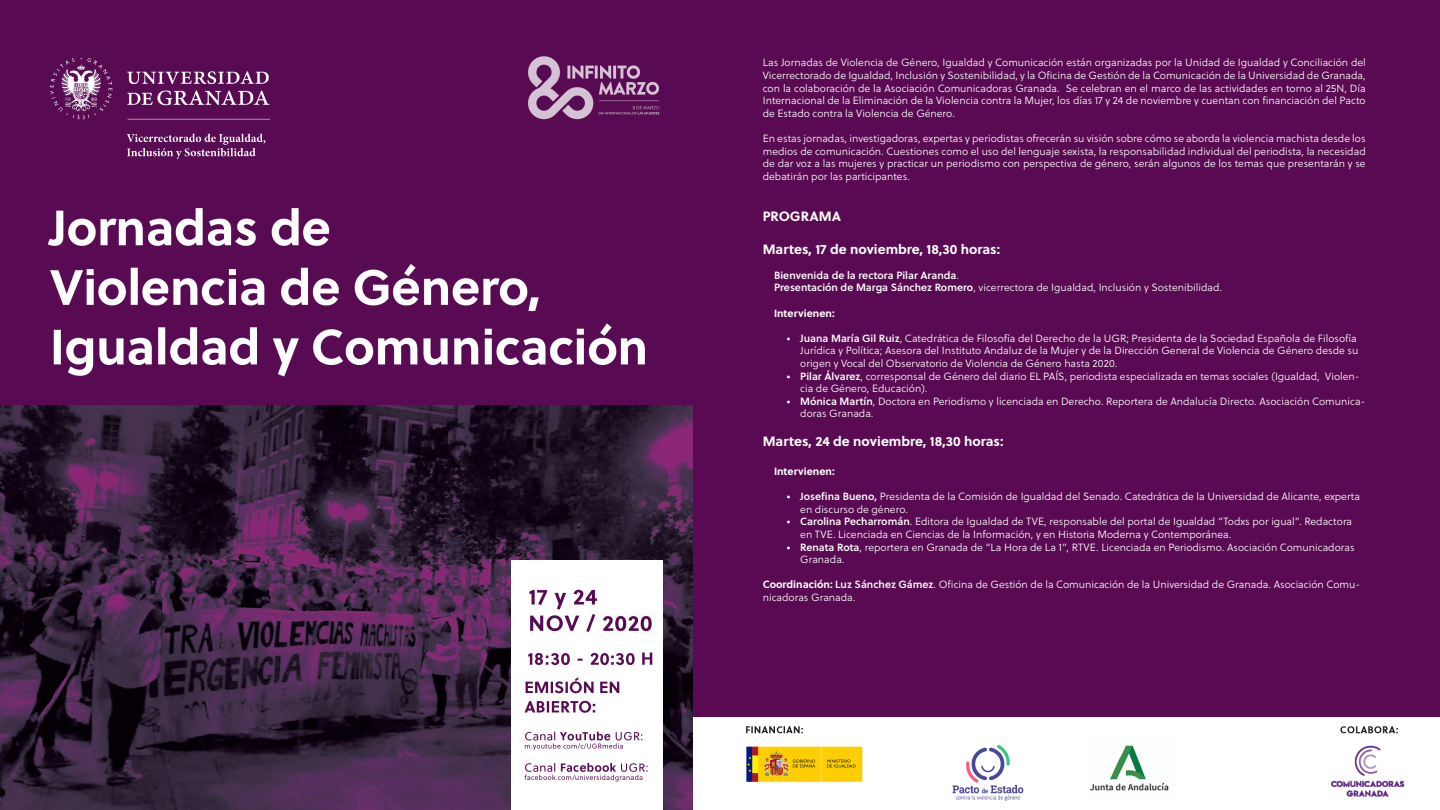
<style>
.page{position:relative;width:1440px;height:810px;background:#fff}
.page>*{position:absolute;margin:0;border:0;box-sizing:border-box;transform-origin:0 0}
.t1{font:700 13.5px "Soleil";color:#fff}
.t2{font:300 10.5px/12.6px "Soleil";color:#fff}
.t3{font:10.5px "Soleil Sb";color:#fff}
.t4{font:700 10.5px "Soleil";color:#fff}
.s1{font-family:"Soleil";font-weight:300}
.s2{font-family:"Soleil Sb";font-weight:400}
.s3{font-weight:700}
</style>
<div class="page">
<img style="left:0;top:405px;width:693px;height:405px">
<div style="left:693px;top:0;width:747px;height:810px;background:#590a52"></div>
<img style="left:0;top:0;width:693px;height:405px">
<img style="left:512px;top:560px;width:150px;height:250px">
<img style="left:694px;top:717px;width:745px;height:93px">
<p class="t2" style="left:763px;top:56px;width:605px;text-align:justify">Las Jornadas de Violencia de Género, Igualdad y Comunicación están organizadas por la Unidad de Igualdad y Conciliación del Vicerrectorado de Igualdad, Inclusión y Sostenibilidad, y la Oficina de Gestión de la Comunicación de la Universidad de Granada, con la colaboración de la Asociación Comunicadoras Granada. Se celebran en el marco de las actividades en torno al 25N, Día Internacional de la Eliminación de la Violencia contra la Mujer, los días 17 y 24 de noviembre y cuentan con financiación del Pacto de Estado contra la Violencia de Género.</p>
<p class="t2" style="left:763px;top:132px;width:605px;text-align:justify">En estas jornadas, investigadoras, expertas y periodistas ofrecerán su visión sobre cómo se aborda la violencia machista desde los medios de comunicación. Cuestiones como el uso del lenguaje sexista, la responsabilidad individual del periodista, la necesidad de dar voz a las mujeres y practicar un periodismo con perspectiva de género, serán algunos de los temas que presentarán y se debatirán por las participantes.</p>
<p class="t1" style="left:763px;top:206px;width:80px">PROGRAMA</p>
<p class="t1" style="left:763px;top:238px;width:239px">Martes, 17 de noviembre, 18,30 horas:</p>
<p class="t3" style="left:774px;top:267px;width:187px">Bienvenida de la rectora Pilar Aranda<span class="s1">.</span></p>
<p class="t2" style="left:774px;top:281px;width:450px"><span class="s2">Presentación de Marga Sánchez Romero</span>, vicerrectora de Igualdad, Inclusión y Sostenibilidad.</p>
<p class="t4" style="left:774px;top:305px;width:62px">Intervienen:</p>
<p class="t2" style="left:800px;top:332px;width:560px;text-indent:-14px"><span class="s2">• Juana María Gil Ruiz</span>, Catedrática de Filosofía del Derecho de la UGR; Presidenta de la Sociedad Española de Filosofía<br>Jurídica y Política; Asesora del Instituto Andaluz de la Mujer y de la Dirección General de Violencia de Género desde su origen y Vocal del Observatorio de Violencia de Género hasta 2020.</p>
<p class="t2" style="left:800px;top:370px;width:561px;text-indent:-14px"><span class="s2">• Pilar Álvarez</span>, corresponsal de Género del diario EL PAÍS, periodista especializada en temas sociales (Igualdad, Violen&shy;cia de Género, Educación).</p>
<p class="t2" style="left:800px;top:395px;width:567px;text-indent:-14px"><span class="s2">• Mónica Martín</span>, Doctora en Periodismo y licenciada en Derecho. Reportera de Andalucía Directo. Asociación Comunica&shy;doras Granada.</p>
<p class="t1" style="left:763px;top:431px;width:242px">Martes, 24 de noviembre, 18,30 horas:</p>
<p class="t4" style="left:774px;top:463px;width:62px">Intervienen:</p>
<p class="t2" style="left:800px;top:490px;width:561px;text-indent:-14px"><span class="s2">• Josefina Bueno,</span> Presidenta de la Comisión de Igualdad del Senado. Catedrática de la Universidad de Alicante, experta en discurso de género.</p>
<p class="t2" style="left:800px;top:515px;width:554px;text-indent:-14px"><span class="s2">• Carolina Pecharromán</span>. Editora de Igualdad de TVE, responsable del portal de Igualdad “Todxs por igual”. Redactora en TVE. Licenciada en Ciencias de la Información, y en Historia Moderna y Contemporánea.</p>
<p class="t2" style="left:800px;top:541px;width:556px;text-indent:-14px"><span class="s2">• Renata Rota</span>, reportera en Granada de “La Hora de La 1”, RTVE. Licenciada en Periodismo. Asociación Comunicadoras<br>Granada.</p>
<p class="t2" style="left:763px;top:578px;width:599px"><span class="s3">Coordinación:</span> <span class="s2">Luz Sánchez Gámez</span>. Oficina de Gestión de la Comunicación de la Universidad de Granada. Asociación Comu&shy;nicadoras Granada.</p>
</div>
